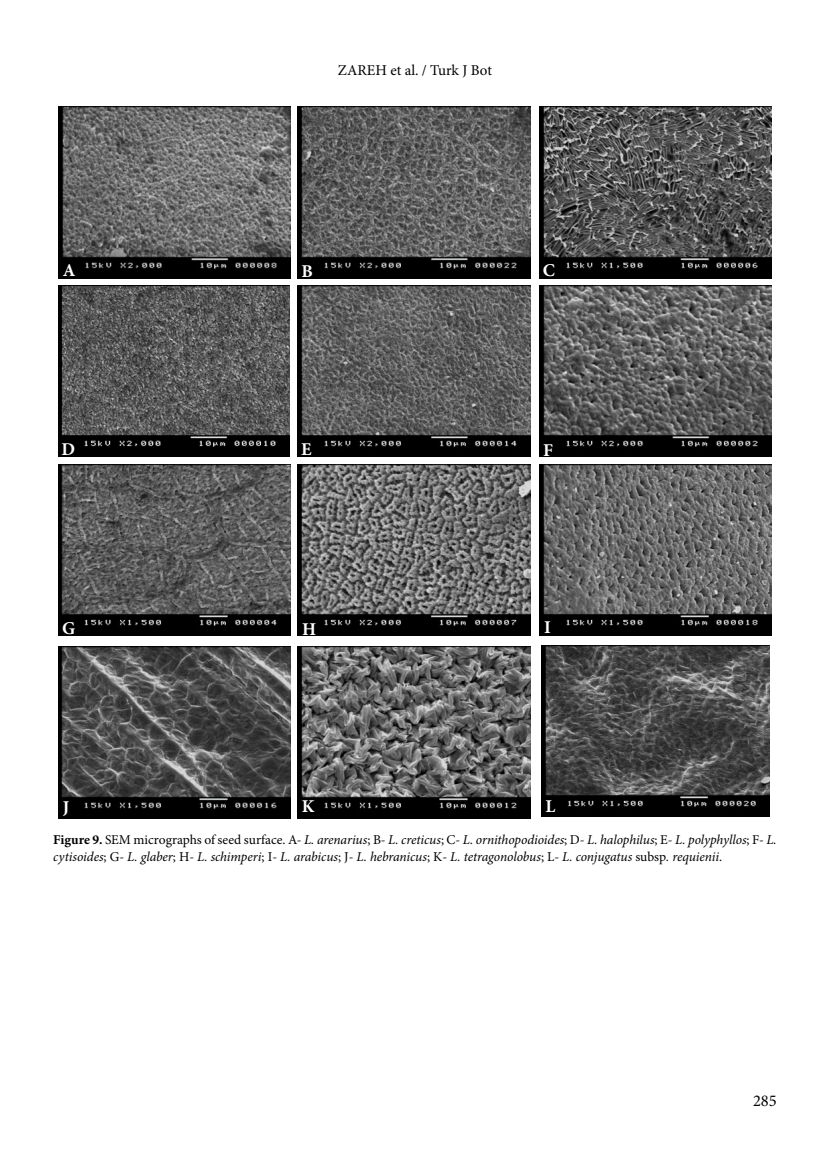
<style>
.page{position:relative;width:830px;height:1170px;background:#fff}
.page>*{position:absolute;margin:0;border:0;box-sizing:border-box;transform-origin:0 0}
.t1{font:700 18px "Minion Pro";color:#fff}
.t2{font:16.5px "Minion Pro";color:#000}
.t3{font:15px "Minion Pro";color:#000}
.t4{font:italic 13.5px/16.5px "Minion Pro";letter-spacing:-.01em;color:#000}
.s1{font-weight:700;font-style:normal}
.s2{font-style:normal}
</style>
<div class="page">
<img style="left:541px;top:645px;width:228px;height:171px">
<img style="left:297px;top:106px;width:232px;height:172px">
<img style="left:539px;top:106px;width:232px;height:172px">
<img style="left:58px;top:285px;width:231px;height:171px">
<img style="left:58px;top:106px;width:232px;height:172px">
<img style="left:297px;top:285px;width:232px;height:171px">
<img style="left:539px;top:285px;width:232px;height:171px">
<img style="left:58px;top:464px;width:232px;height:171px">
<img style="left:297px;top:464px;width:232px;height:171px">
<img style="left:539px;top:464px;width:232px;height:171px">
<img style="left:58px;top:646px;width:232px;height:172px">
<img style="left:297px;top:646px;width:232px;height:172px">
<p class="t3" style="left:338px;top:60px;width:155px">ZAREH et al. / Turk J Bot</p>
<h1 class="t1" style="left:63px;top:258px;width:14px">A</h1>
<h1 class="t1" style="left:301px;top:259px;width:13px">B</h1>
<h1 class="t1" style="left:542px;top:258px;width:14px">C</h1>
<h1 class="t1" style="left:62px;top:437px;width:15px">D</h1>
<h1 class="t1" style="left:301px;top:437px;width:12px">E</h1>
<h1 class="t1" style="left:543px;top:437px;width:11px">F</h1>
<h1 class="t1" style="left:62px;top:615px;width:15px">G</h1>
<h1 class="t1" style="left:302px;top:616px;width:16px">H</h1>
<h1 class="t1" style="left:544px;top:615px;width:8px">I</h1>
<h1 class="t1" style="left:63px;top:794px;width:8px">J</h1>
<h1 class="t1" style="left:302px;top:793px;width:14px">K</h1>
<h1 class="t1" style="left:545px;top:793px;width:11px">L</h1>
<p class="t4" style="left:53px;top:831px;width:724px"><span class="s1">Figure 9.</span> <span class="s2">SEM micrographs of seed surface. A-</span> L. arenarius<span class="s2">; B-</span> L. creticus<span class="s2">; C-</span> L. ornithopodioides<span class="s2">; D-</span> L. halophilus<span class="s2">; E-</span> L. polyphyllos<span class="s2">; F-</span> L. cytisoides<span class="s2">; G-</span> L. glaber<span class="s2">; H-</span> L. schimperi<span class="s2">; I-</span> L. arabicus<span class="s2">; J-</span> L. hebranicus<span class="s2">; K-</span> L. tetragonolobus<span class="s2">; L-</span> L. conjugatus <span class="s2">subsp</span>. requienii<span class="s2">.</span></p>
<p class="t2" style="left:752px;top:1089px;width:25px">285</p>
</div>
